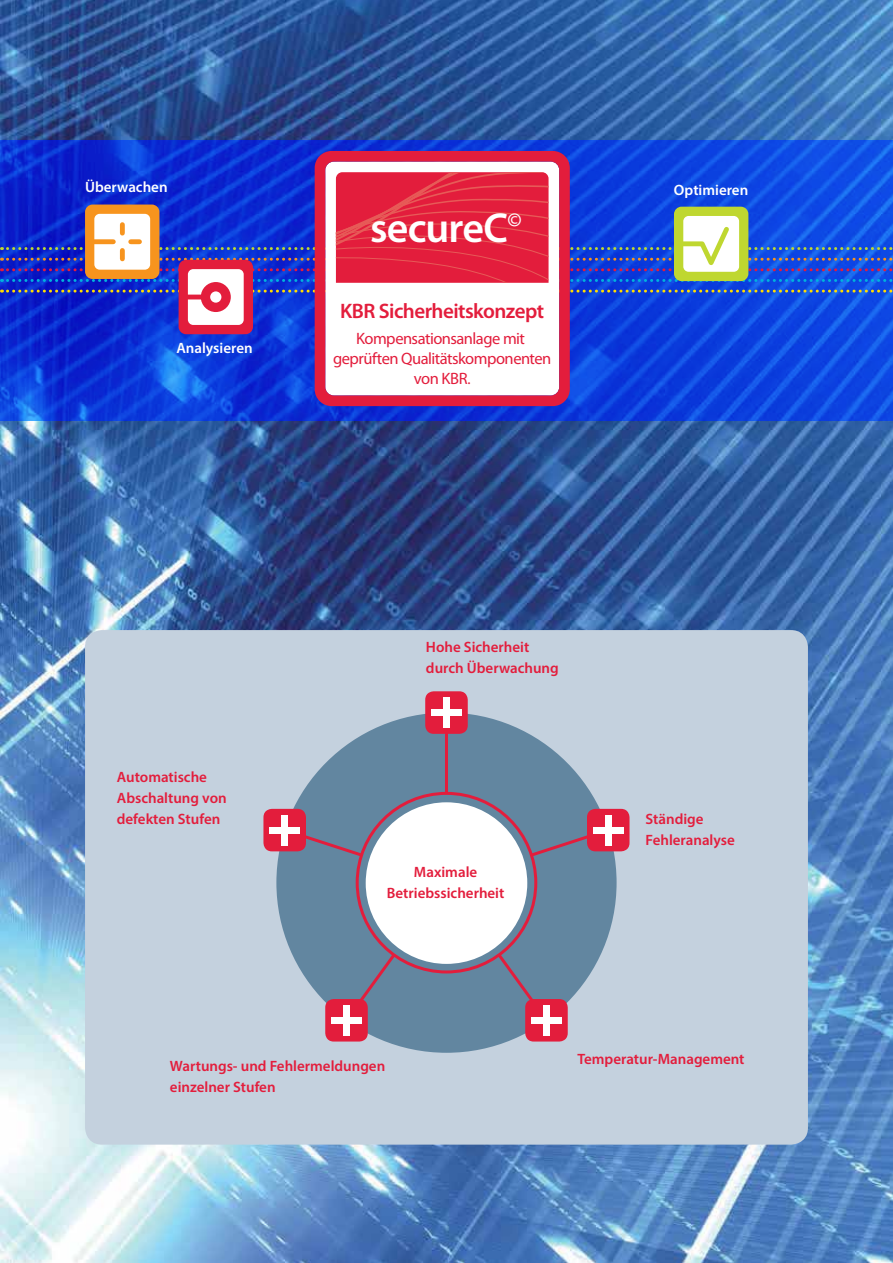
<style>
.page{position:relative;width:893px;height:1263px;background:#fff}
.page>*{position:absolute;margin:0;border:0;box-sizing:border-box;transform-origin:0 0}
.t1{font:600 42px "Myriad Pro";letter-spacing:-.02em;color:#fff}
.t2{font:600 21px "Myriad Pro";letter-spacing:-.025em;color:#e31d3c}
.t3{font:16.5px/19.8px "Myriad Pro";letter-spacing:-.03em;color:#e31d3c;text-align:center}
.t4{font:600 15px/21px "Myriad Pro";color:#e31d3c}
.t5{font:600 15px "Myriad Pro";color:#fff}
.s1{font-size:15px}
</style>
<div class="page">
<img style="left:0;top:0;width:893px;height:1263px">
<svg style="left:0;top:140px;width:893px;height:281px;background:#0d3ddb"></svg>
<div style="left:85px;top:630px;width:723px;height:514px;background:#c4d1de;border-radius:17px"></div>
<div style="left:276px;top:712px;width:341px;height:341px;background:#6286a0;border-radius:50%"></div>
<div style="left:366px;top:802px;width:161px;height:162px;background:#fff;border-radius:50%"></div>
<div style="left:425px;top:691px;width:43px;height:43px;background:#e31d3c;border-radius:9px"></div>
<div style="left:431px;top:709px;width:31px;height:7px;background:#fff"></div>
<div style="left:443px;top:697px;width:7px;height:31px;background:#fff"></div>
<hr style="left:445px;top:732px;width:3px;height:60px;background:#e31d3c">
<div style="left:263px;top:809px;width:43px;height:42px;background:#e31d3c;border-radius:9px"></div>
<div style="left:282px;top:815px;width:6px;height:30px;background:#fff"></div>
<div style="left:269px;top:827px;width:31px;height:6px;background:#fff"></div>
<svg style="left:300px;top:835px;width:65px;height:23px"></svg>
<div style="left:325px;top:999px;width:43px;height:42px;background:#e31d3c;border-radius:9px"></div>
<div style="left:343px;top:1005px;width:7px;height:31px;background:#fff"></div>
<div style="left:331px;top:1017px;width:31px;height:6px;background:#fff"></div>
<svg style="left:360px;top:951px;width:38px;height:58px"></svg>
<div style="left:525px;top:999px;width:43px;height:42px;background:#e31d3c;border-radius:9px"></div>
<div style="left:543px;top:1005px;width:7px;height:31px;background:#fff"></div>
<div style="left:531px;top:1017px;width:31px;height:6px;background:#fff"></div>
<svg style="left:495px;top:951px;width:38px;height:58px"></svg>
<div style="left:587px;top:809px;width:42px;height:42px;background:#e31d3c;border-radius:9px"></div>
<div style="left:605px;top:815px;width:6px;height:30px;background:#fff"></div>
<div style="left:593px;top:827px;width:31px;height:6px;background:#fff"></div>
<svg style="left:528px;top:835px;width:65px;height:23px"></svg>
<svg style="left:315px;top:151px;width:255px;height:255px"></svg>
<div style="left:179px;top:260px;width:74px;height:74px;background:#e31d3c;border-radius:8px"></div>
<div style="left:188px;top:269px;width:56px;height:56px;background:#fff;border-radius:5px"></div>
<svg style="left:2px;top:172px;width:891px;height:140px;background:#6a55af"></svg>
<p class="t5" style="left:85px;top:178px;width:84px">Überwachen</p>
<p class="t5" style="left:176px;top:339px;width:78px">Analysieren</p>
<h1 class="t1" style="left:370px;top:201px;width:153px">secureC<sup>©</sup></h1>
<h2 class="t2" style="left:340px;top:298px;width:206px">KBR Sicherheitskonzept</h2>
<p class="t3" style="left:333px;top:328px;width:220px">Kompensationsanlage mit geprüften Qualitätskomponenten von KBR<span class="s1">.</span></p>
<p class="t5" style="left:674px;top:180px;width:76px">Optimieren</p>
<p class="t4" style="left:117px;top:766px;width:111px">Automatische<br>Abschaltung von defekten Stufen</p>
<p class="t4" style="left:426px;top:636px;width:134px">Hohe Sicherheit durch Überwachung</p>
<p class="t4" style="left:387px;top:861px;width:119px;text-align:center">Maximale<br>Betriebssicherheit</p>
<p class="t4" style="left:645px;top:808px;width:91px">Ständige<br>Fehleranalyse</p>
<p class="t4" style="left:170px;top:1055px;width:217px">Wartungs- und Fehlermeldungen</p>
<p class="t4" style="left:577px;top:1048px;width:169px">Temperatur-Management</p>
<p class="t4" style="left:170px;top:1076px;width:107px">einzelner Stufen</p>
</div>
